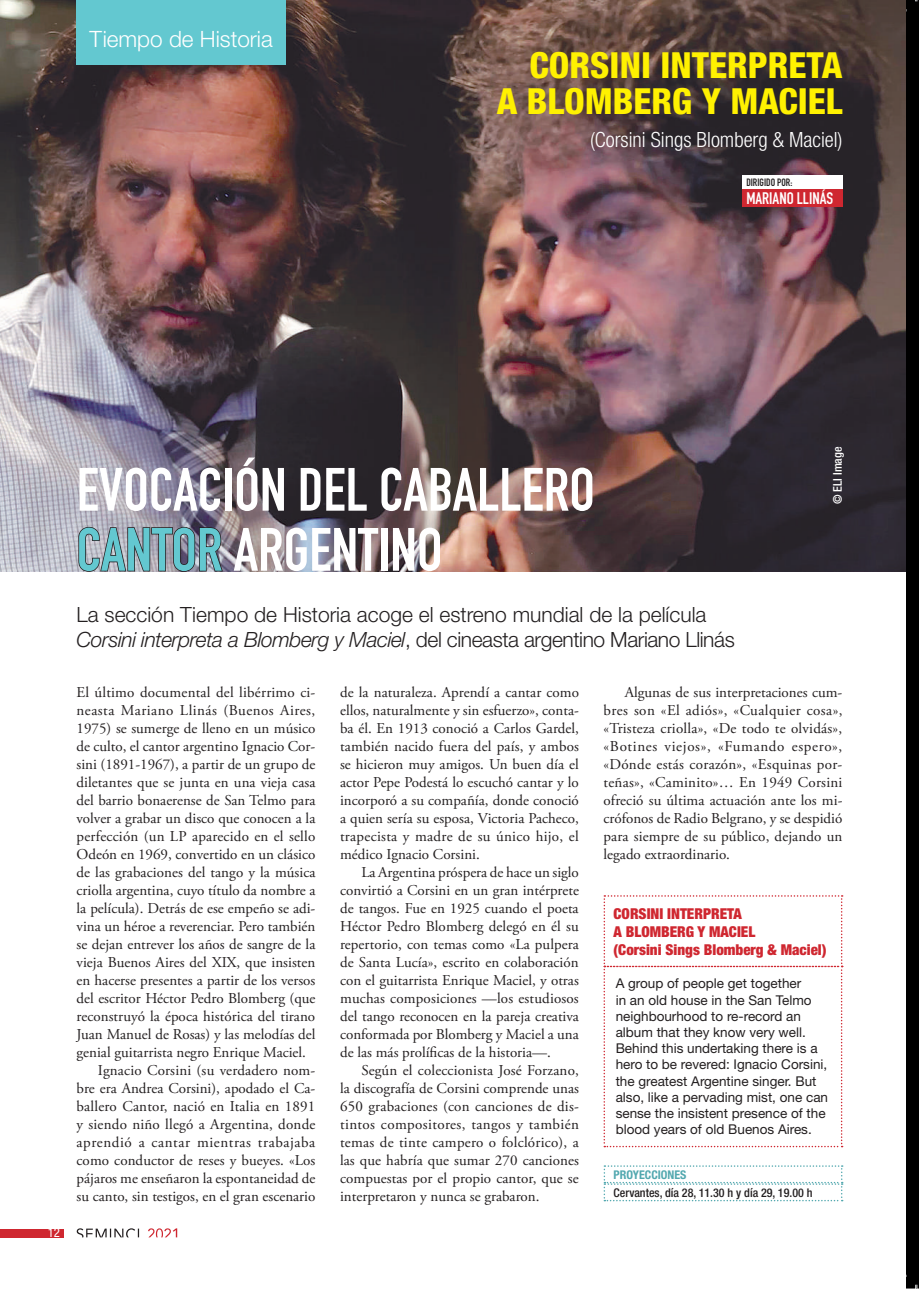
<style>
.page{position:relative;width:919px;height:1289px;background:#fff}
.page>*{position:absolute;margin:0;border:0;box-sizing:border-box;transform-origin:0 0}
.t1{font:60px/60px "DIN Engschrift Std";color:#fff}
.t2{font:800 condensed 36px/36px "Helvetica Neue LT Std";color:#fff101;text-align:right}
.t3{font:300 22.5px "Helvetica Neue LT Std";color:#fff}
.t4{font:300 21px/25.2px "Helvetica Neue LT Std";color:#231f20}
.t5{font:300 condensed 21px "Helvetica Neue LT Std";color:#fff}
.t6{font:16.5px "DIN Engschrift Std";color:#fff}
.t7{font:15px/18px "Adobe Garamond Pro";color:#231f20;text-align:justify}
.t8{font:900 condensed 15px/18px "Helvetica Neue LT Std";color:#cf2730}
.t9{font:15px "Adobe Garamond Pro";letter-spacing:.035em;color:#231f20}
.t10{font:15px "Adobe Garamond Pro";letter-spacing:.04em;color:#231f20}
.t11{font:13.5px/16.2px "Helvetica Neue LT Std";color:#231f20}
.t12{font:condensed 12.75px "Helvetica Neue LT Std";color:#fff}
.t13{font:500 condensed 12px "Helvetica Neue LT Std";color:#231f20}
.t14{font:700 condensed 12px "Helvetica Neue LT Std";color:#52a8af}
.t15{font:500 condensed 12px "Helvetica Neue LT Std";color:#fff}
.t16{font:10.5px "DIN Engschrift Std";color:#231f20}
.s1{color:#231f20}
.s2{font-style:italic}
</style>
<div class="page">
<div style="left:0;top:1228px;width:63px;height:9px;background:#cf2730"></div>
<svg style="left:77px;top:1228px;width:62px;height:9px"></svg>
<svg style="left:148px;top:1228px;width:29px;height:9px"></svg>
<img style="left:0;top:0;width:906px;height:571px">
<svg style="left:603px;top:895px;width:239px;height:252px"></svg>
<svg style="left:603px;top:1165px;width:239px;height:36px"></svg>
<div style="left:77px;top:0;width:209px;height:65px;background:#63c8d0"></div>
<div style="left:742px;top:175px;width:100px;height:14px;background:#fff"></div>
<div style="left:742px;top:189px;width:100px;height:18px;background:#cf2730"></div>
<div style="left:906px;top:0;width:12px;height:1288px;background:#000"></div>
<h3 class="t3" style="left:90px;top:25px;width:185px">Tiempo de Historia</h3>
<h2 class="t2" style="left:497px;top:47px;width:347px">CORSINI INTERPRETA<br>A BLOMBERG Y MACIEL</h2>
<h3 class="t5" style="left:590px;top:128px;width:254px">(Corsini Sings Blomberg &amp; Maciel)</h3>
<p class="t16" style="left:746px;top:176px;width:47px">DIRIGIDO POR:</p>
<p class="t6" style="left:746px;top:188px;width:88px">MARIANO LLINÁS</p>
<p class="t12" style="left:48px;top:1225px;width:14px">12</p>
<h1 class="t1" style="left:77px;top:460px;width:519px">EVOCACIÓN DEL CABALLERO<br><span class="s1">CANTOR</span> ARGENTINO</h1>
<h3 class="t4" style="left:77px;top:601px;width:659px">La sección Tiempo de Historia acoge el estreno mundial de la película<br><span class="s2">Corsini interpreta a Blomberg y Maciel</span>, del cineasta argentino Mariano Llinás</h3>
<p class="t15" style="left:830px;top:504px;width:59px;rotate:-90deg">© ELI Image</p>
<p class="t7" style="left:77px;top:684px;width:240px">El último documental del libérrimo ci-</p>
<p class="t9" style="left:77px;top:701px;width:240px">neasta Mariano Llinás (Buenos Aires,</p>
<p class="t7" style="left:77px;top:720px;width:240px">1975) se sumerge de lleno en un músico</p>
<p class="t7" style="left:77px;top:738px;width:240px">de culto, el cantor argentino Ignacio Cor-</p>
<p class="t7" style="left:77px;top:756px;width:240px">sini (1891-1967), a partir de un grupo de</p>
<p class="t7" style="left:77px;top:774px;width:240px">diletantes que se junta en una vieja casa</p>
<p class="t7" style="left:77px;top:792px;width:240px">del barrio bonaerense de San Telmo para</p>
<p class="t7" style="left:77px;top:810px;width:240px">volver a grabar un disco que conocen a la</p>
<p class="t7" style="left:77px;top:828px;width:240px">perfección (un LP aparecido en el sello</p>
<p class="t7" style="left:77px;top:846px;width:240px">Odeón en 1969, convertido en un clásico</p>
<p class="t7" style="left:77px;top:864px;width:240px">de las grabaciones del tango y la música</p>
<p class="t7" style="left:77px;top:882px;width:240px">criolla argentina, cuyo título da nombre a</p>
<p class="t7" style="left:77px;top:900px;width:240px">la película). Detrás de ese empeño se adi-</p>
<p class="t7" style="left:77px;top:918px;width:240px">vina un héroe a reverenciar. Pero también</p>
<p class="t7" style="left:77px;top:936px;width:240px">se dejan entrever los años de sangre de la</p>
<p class="t7" style="left:77px;top:954px;width:240px">vieja Buenos Aires del XIX, que insisten</p>
<p class="t7" style="left:77px;top:972px;width:240px">en hacerse presentes a partir de los versos</p>
<p class="t7" style="left:77px;top:990px;width:240px">del escritor Héctor Pedro Blomberg (que</p>
<p class="t7" style="left:77px;top:1008px;width:240px">reconstruyó la época histórica del tirano</p>
<p class="t7" style="left:77px;top:1026px;width:240px">Juan Manuel de Rosas) y las melodías del</p>
<p class="t7" style="left:77px;top:1044px;width:231px">genial guitarrista negro Enrique Maciel.</p>
<p class="t7" style="left:98px;top:1062px;width:219px">Ignacio Corsini (su verdadero nom-</p>
<p class="t7" style="left:77px;top:1080px;width:240px">bre era Andrea Corsini), apodado el Ca-</p>
<p class="t7" style="left:77px;top:1098px;width:240px">ballero Cantor, nació en Italia en 1891</p>
<p class="t7" style="left:77px;top:1116px;width:240px">y siendo niño llegó a Argentina, donde</p>
<p class="t10" style="left:77px;top:1133px;width:240px">aprendió a cantar mientras trabajaba</p>
<p class="t7" style="left:77px;top:1152px;width:240px">como conductor de reses y bueyes. «Los</p>
<p class="t7" style="left:77px;top:1170px;width:240px">pájaros me enseñaron la espontaneidad de</p>
<p class="t7" style="left:77px;top:1188px;width:240px">su canto, sin testigos, en el gran escenario</p>
<p class="t7" style="left:340px;top:684px;width:240px">de la naturaleza. Aprendí a cantar como ellos, naturalmente y sin esfuerzo», conta&shy;ba él. En 1913 conoció a Carlos Gardel, también nacido fuera del país, y ambos se hicieron muy amigos. Un buen día el actor Pepe Podestá lo escuchó cantar y lo incorporó a su compañía, donde conoció a quien sería su esposa, Victoria Pacheco, trapecista y madre de su único hijo, el médico Ignacio Corsini.</p>
<p class="t7" style="left:340px;top:864px;width:240px;text-indent:21px">La Argentina próspera de hace un siglo convirtió a Corsini en un gran intérprete de tangos. Fue en 1925 cuando el poeta Héctor Pedro Blomberg delegó en él su repertorio, con temas como «La pulpera de Santa Lucía», escrito en colaboración con el guitarrista Enrique Maciel, y otras muchas composiciones —los estudiosos del tango reconocen en la pareja creativa conformada por Blomberg y Maciel a una de las más prolíficas de la historia—.</p>
<p class="t7" style="left:340px;top:1062px;width:240px;text-indent:21px">Según el coleccionista José Forzano, la discografía de Corsini comprende unas 650 grabaciones (con canciones de dis&shy;tintos compositores, tangos y también temas de tinte campero o folclórico), a las que habría que sumar 270 canciones compuestas por el propio cantor, que se interpretaron y nunca se grabaron.</p>
<p class="t7" style="left:603px;top:684px;width:240px;text-indent:21px">Algunas de sus interpretaciones cum&shy;bres son «El adiós», «Cualquier cosa», «Tristeza criolla», «De todo te olvidás», «Botines viejos», «Fumando espero», «Dónde estás corazón», «Esquinas por&shy;teñas», «Caminito»… En 1949 Corsini ofreció su última actuación ante los mi&shy;crófonos de Radio Belgrano, y se despidió para siempre de su público, dejando un legado extraordinario.</p>
<p class="t8" style="left:613px;top:904px;width:214px">CORSINI INTERPRETA<br>A BLOMBERG Y MACIEL<br>(Corsini Sings Blomberg &amp; Maciel)</p>
<p class="t11" style="left:615px;top:975px;width:214px">A group of people get together<br>in an old house in the San Telmo neighbourhood to re-record an album that they know very well.<br>Behind this undertaking there is a hero to be revered: Ignacio Corsini, the greatest Argentine singer. But also, like a pervading mist, one can sense the insistent presence of the blood years of old Buenos Aires.</p>
<p class="t14" style="left:613px;top:1167px;width:74px">PROYECCIONES</p>
<p class="t13" style="left:613px;top:1185px;width:200px">Cervantes, día 28, 11.30 h y día 29, 19.00 h</p>
</div>
